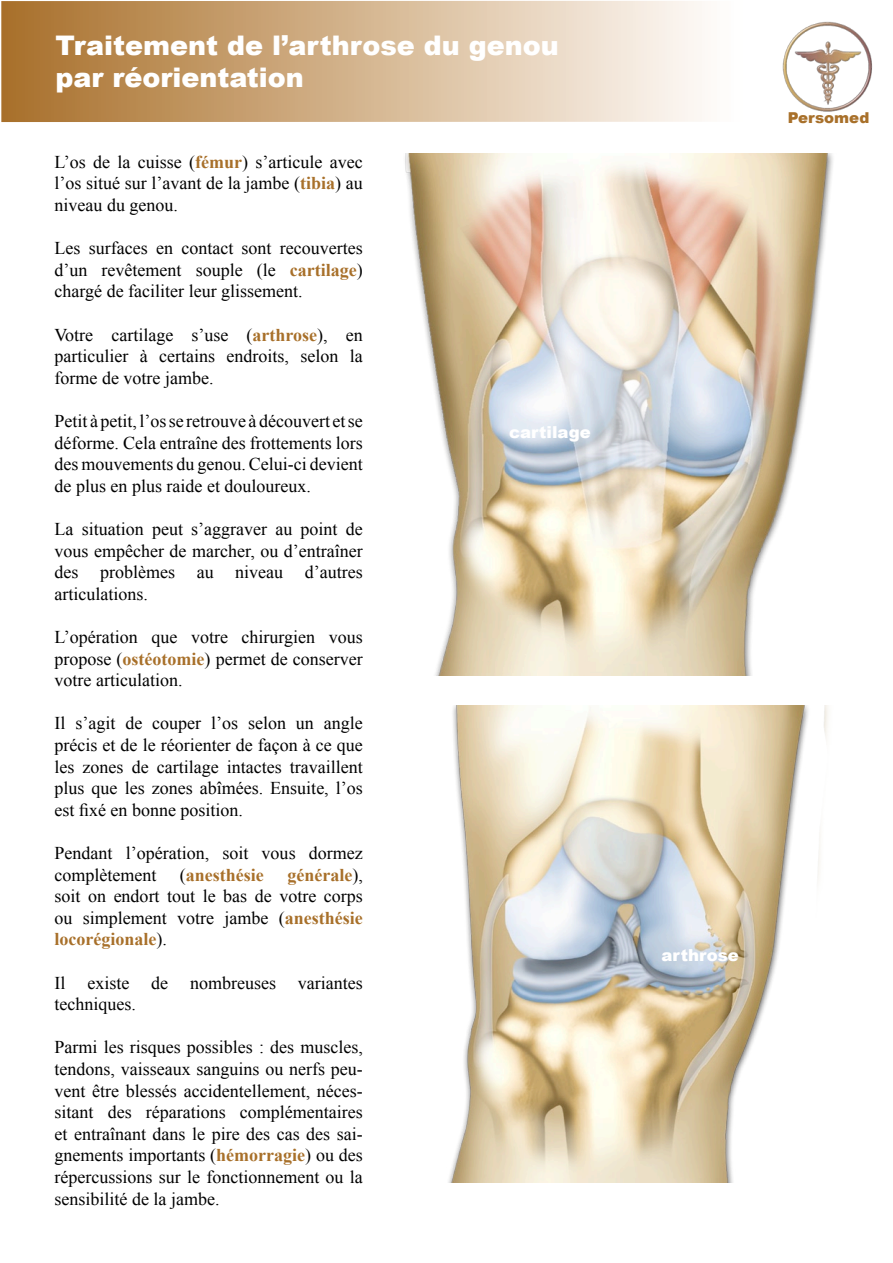
<style>
.page{position:relative;width:893px;height:1263px;background:#fff}
.page>*{position:absolute;margin:0;border:0;box-sizing:border-box;transform-origin:0 0}
.t1{font:900 27px "Arial";color:#fff}
.t2{font:18px/21.6px "Times New Roman";color:#000;text-align:justify}
.t3{font:700 18px "Times New Roman";color:#a8702a}
.t4{font:900 16.5px "Arial";color:#fff}
.t5{font:900 15px "Arial";color:#a8702a}
.s1{font-weight:700;color:#a8702a}
.s2{font-weight:400;color:#000}
</style>
<div class="page">
<img style="left:405px;top:154px;width:428px;height:521px">
<div style="left:1px;top:1px;width:742px;height:121px;background:linear-gradient(to right,#a96f29,#fffffe)"></div>
<img style="left:782px;top:21px;width:91px;height:91px">
<img style="left:448px;top:706px;width:380px;height:476px">
<p class="t1" style="left:55px;top:30px;width:505px">Traitement de l’arthrose du genou</p>
<p class="t1" style="left:55px;top:63px;width:250px">par réorientation</p>
<p class="t2" style="left:55px;top:151px;width:310px">L’os de la cuisse (<span class="s1">fémur</span>) s’articule avec l’os situé sur l’avant de la jambe (<span class="s1">tibia</span>) au niveau du genou.</p>
<p class="t2" style="left:55px;top:237px;width:310px">Les surfaces en contact sont recouvertes d’un revêtement souple (le <span class="s1">cartilage</span>) chargé de faciliter leur glissement.</p>
<p class="t2" style="left:55px;top:323px;width:310px">Votre cartilage s’use (<span class="s1">arthrose</span>), en particulier à certains endroits, selon la forme de votre jambe.</p>
<p class="t2" style="left:55px;top:410px;width:310px">Petit à petit, l’os se retrouve à découvert et se déforme. Cela entraîne des frottements lors des mouvements du genou. Celui-ci devient de plus en plus raide et douloureux.</p>
<p class="t2" style="left:55px;top:518px;width:310px">La situation peut s’aggraver au point de vous empêcher de marcher, ou d’entraîner des problèmes au niveau d’autres articulations.</p>
<p class="t2" style="left:55px;top:626px;width:310px">L’opération que votre chirurgien vous propose (<span class="s1">ostéotomie</span>) permet de conserver votre articulation.</p>
<p class="t2" style="left:55px;top:712px;width:310px">Il s’agit de couper l’os selon un angle précis et de le réorienter de façon à ce que les zones de cartilage intactes travaillent plus que les zones abîmées. Ensuite, l’os est fixé en bonne position.</p>
<p class="t2" style="left:55px;top:842px;width:310px">Pendant l’opération, soit vous dormez complètement</p>
<p class="t2" style="left:55px;top:863px;width:310px;text-indent:233px"><span class="s1">générale</span>), soit on endort tout le bas de votre corps ou simplement votre jambe (<span class="s1">anesthésie locorégionale</span>).</p>
<p class="t2" style="left:55px;top:971px;width:310px">Il existe de nombreuses variantes techniques.</p>
<p class="t2" style="left:55px;top:1036px;width:310px">Parmi les risques possibles : des muscles, tendons, vaisseaux sanguins ou nerfs peu&shy;vent être blessés accidentellement, néces&shy;sitant des réparations complémentaires et entraînant dans le pire des cas des sai&shy;gnements importants (<span class="s1">hémorragie</span>) ou des répercussions sur le fonctionnement ou la sensibilité de la jambe.</p>
<p class="t3" style="left:180px;top:864px;width:85px"><span class="s2">(</span>anesthésie</p>
<p class="t4" style="left:509px;top:423px;width:83px">cartilage</p>
<p class="t5" style="left:788px;top:110px;width:83px">Persomed</p>
<p class="t4" style="left:662px;top:945px;width:79px">arthrose</p>
</div>
